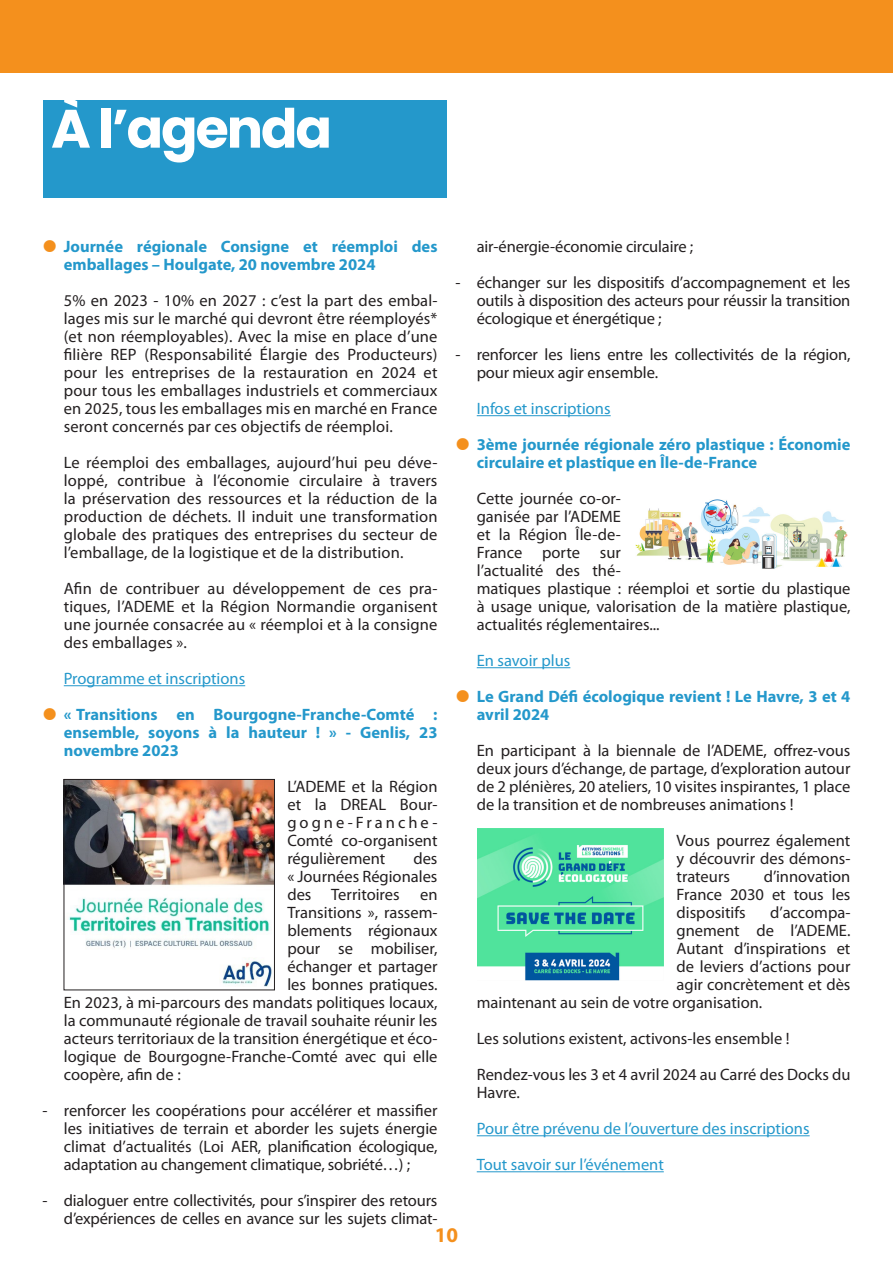
<style>
.page{position:relative;width:893px;height:1263px;background:#fff}
.page>*{position:absolute;margin:0;border:0;box-sizing:border-box;transform-origin:0 0}
.t1{font:700 54px "Poppins";letter-spacing:-.04em;color:#fff}
.t2{font:700 21px "Myriad Pro";color:#f4901d}
.t3{font:16.5px/18px "Myriad Pro";color:#231f20;text-align:justify}
.t4{font:700 16.5px/18px "Myriad Pro";color:#2498cb}
.t5{font:16.5px "Myriad Pro";color:#2498cb}
</style>
<div class="page">
<div style="left:0;top:0;width:893px;height:72px;background:#f4901d"></div>
<hr style="left:64px;top:685px;width:181px;height:1px;background:#2498cb">
<hr style="left:477px;top:415px;width:134px;height:1px;background:#2498cb">
<hr style="left:477px;top:667px;width:93px;height:1px;background:#2498cb">
<hr style="left:477px;top:1135px;width:333px;height:1px;background:#2498cb">
<hr style="left:477px;top:1171px;width:187px;height:1px;background:#2498cb">
<div style="left:43px;top:100px;width:403px;height:98px;background:#2498cb"></div>
<img style="left:477px;top:828px;width:187px;height:153px">
<img style="left:66px;top:781px;width:207px;height:206px">
<div style="left:64px;top:779px;width:211px;height:211px;border:1px solid #231f20"></div>
<img style="left:635px;top:499px;width:213px;height:70px">
<p class="t1" style="left:51px;top:97px;width:283px">À l’agenda</p>
<p class="t4" style="left:64px;top:237px;width:375px">Journée régionale Consigne et réemploi des emballages – Houlgate, 20 novembre 2024</p>
<p class="t3" style="left:64px;top:291px;width:375px">5% en 2023 - 10% en 2027 : c’est la part des embal&shy;lages mis sur le marché qui devront être réemployés* (et non réemployables). Avec la mise en place d’une filière REP (Responsabilité Élargie des Producteurs) pour les entreprises de la restauration en 2024 et pour tous les emballages industriels et commerciaux en 2025, tous les emballages mis en marché en France seront concernés par ces objectifs de réemploi.</p>
<p class="t3" style="left:64px;top:453px;width:375px">Le réemploi des emballages, aujourd’hui peu déve&shy;loppé, contribue à l’économie circulaire à travers la préservation des ressources et la réduction de la production de déchets. Il induit une transformation globale des pratiques des entreprises du secteur de l’emballage, de la logistique et de la distribution.</p>
<p class="t3" style="left:64px;top:579px;width:375px">Afin de contribuer au développement de ces pra&shy;tiques, l’ADEME et la Région Normandie organisent une journée consacrée au « réemploi et à la consigne des emballages ».</p>
<p class="t5" style="left:64px;top:668px;width:183px">Programme et inscriptions</p>
<p class="t4" style="left:64px;top:705px;width:375px;text-align:justify">« Transitions en Bourgogne-Franche-Comté : ensemble, soyons à la hauteur ! » - Genlis, 23 novembre 2023</p>
<p class="t3" style="left:287px;top:777px;width:152px">L’ADEME et la Région et la DREAL Bour&shy;gogne-Franche-Comté co-organisent régulièrement</p>
<p class="t3" style="left:477px;top:237px;width:218px">air-énergie-économie circulaire ;</p>
<p class="t3" style="left:477px;top:273px;width:375px;text-indent:-21px">- échanger sur les dispositifs d’accompagnement et les outils à disposition des acteurs pour réussir la transition écologique et énergétique ;</p>
<p class="t3" style="left:477px;top:345px;width:375px;text-indent:-21px">- renforcer les liens entre les collectivités de la région, pour mieux agir ensemble.</p>
<p class="t5" style="left:477px;top:398px;width:135px">Infos et inscriptions</p>
<p class="t4" style="left:477px;top:435px;width:375px">3ème journée régionale zéro plastique : Économie circulaire et plastique en Île-de-France</p>
<p class="t3" style="left:477px;top:489px;width:375px;text-align:left">Cette journée co-or-<br>ganisée par l’ADEME<br>et la Région Île-de-<br>France porte sur<br>l’actualité des thé-<br>matiques plastique : réemploi et sortie du plastique à usage unique, valorisation de la matière plastique, actualités réglementaires...</p>
<p class="t5" style="left:477px;top:650px;width:95px">En savoir plus</p>
<p class="t4" style="left:477px;top:687px;width:375px">Le Grand Défi écologique revient ! Le Havre, 3 et 4 avril 2024</p>
<p class="t3" style="left:477px;top:741px;width:375px">En participant à la biennale de l’ADEME, offrez-vous deux jours d’échange, de partage, d’exploration autour de 2 plénières, 20 ateliers, 10 visites inspirantes, 1 place de la transition et de nombreuses animations !</p>
<p class="t3" style="left:677px;top:831px;width:175px">Vous pourrez également y découvrir des démons&shy;trateurs</p>
<p class="t3" style="left:413px;top:849px;width:26px">des</p>
<p class="t3" style="left:287px;top:867px;width:152px">« Journées Régionales</p>
<p class="t3" style="left:287px;top:885px;width:152px">des Territoires en</p>
<p class="t3" style="left:287px;top:903px;width:152px">Transitions », rassem-</p>
<p class="t3" style="left:287px;top:921px;width:152px">blements régionaux</p>
<p class="t3" style="left:287px;top:939px;width:152px">pour se mobiliser,</p>
<p class="t3" style="left:287px;top:957px;width:152px">échanger et partager</p>
<p class="t3" style="left:287px;top:975px;width:152px">les bonnes pratiques.</p>
<p class="t3" style="left:64px;top:993px;width:375px">En 2023, à mi-parcours des mandats politiques locaux,</p>
<p class="t3" style="left:64px;top:1011px;width:375px">la communauté régionale de travail souhaite réunir les</p>
<p class="t3" style="left:64px;top:1029px;width:375px">acteurs territoriaux de la transition énergétique et éco-</p>
<p class="t3" style="left:64px;top:1047px;width:375px">logique de Bourgogne-Franche-Comté avec qui elle</p>
<p class="t3" style="left:64px;top:1065px;width:119px">coopère, afin de :</p>
<p class="t3" style="left:64px;top:1101px;width:375px;text-indent:-21px">- renforcer les coopérations pour accélérer et massifier les initiatives de terrain et aborder les sujets énergie climat d’actualités (Loi AER, planification écologique, adaptation au changement climatique, sobriété…) ;</p>
<p class="t3" style="left:43px;top:1191px;width:396px;text-align:right">- dialoguer entre collectivités, pour s’inspirer des retours d’expériences de celles en avance sur les sujets climat-</p>
<p class="t3" style="left:677px;top:867px;width:175px;text-indent:87px">d’innovation France 2030 et tous les dispositifs</p>
<p class="t3" style="left:770px;top:903px;width:82px">d’accompa-</p>
<p class="t3" style="left:677px;top:921px;width:175px">gnement de l’ADEME.</p>
<p class="t3" style="left:677px;top:939px;width:175px">Autant d’inspirations et</p>
<p class="t3" style="left:677px;top:957px;width:175px">de leviers d’actions pour</p>
<p class="t3" style="left:677px;top:975px;width:175px">agir concrètement et dès</p>
<p class="t3" style="left:477px;top:993px;width:287px">maintenant au sein de votre organisation.</p>
<p class="t3" style="left:477px;top:1029px;width:314px">Les solutions existent, activons-les ensemble !</p>
<p class="t3" style="left:477px;top:1065px;width:375px">Rendez-vous les 3 et 4 avril 2024 au Carré des Docks du<br>Havre.</p>
<p class="t5" style="left:477px;top:1118px;width:334px">Pour être prévenu de l’ouverture des inscriptions</p>
<p class="t5" style="left:477px;top:1154px;width:189px">Tout savoir sur l’événement</p>
<p class="t2" style="left:435px;top:1221px;width:25px">10</p>
</div>
